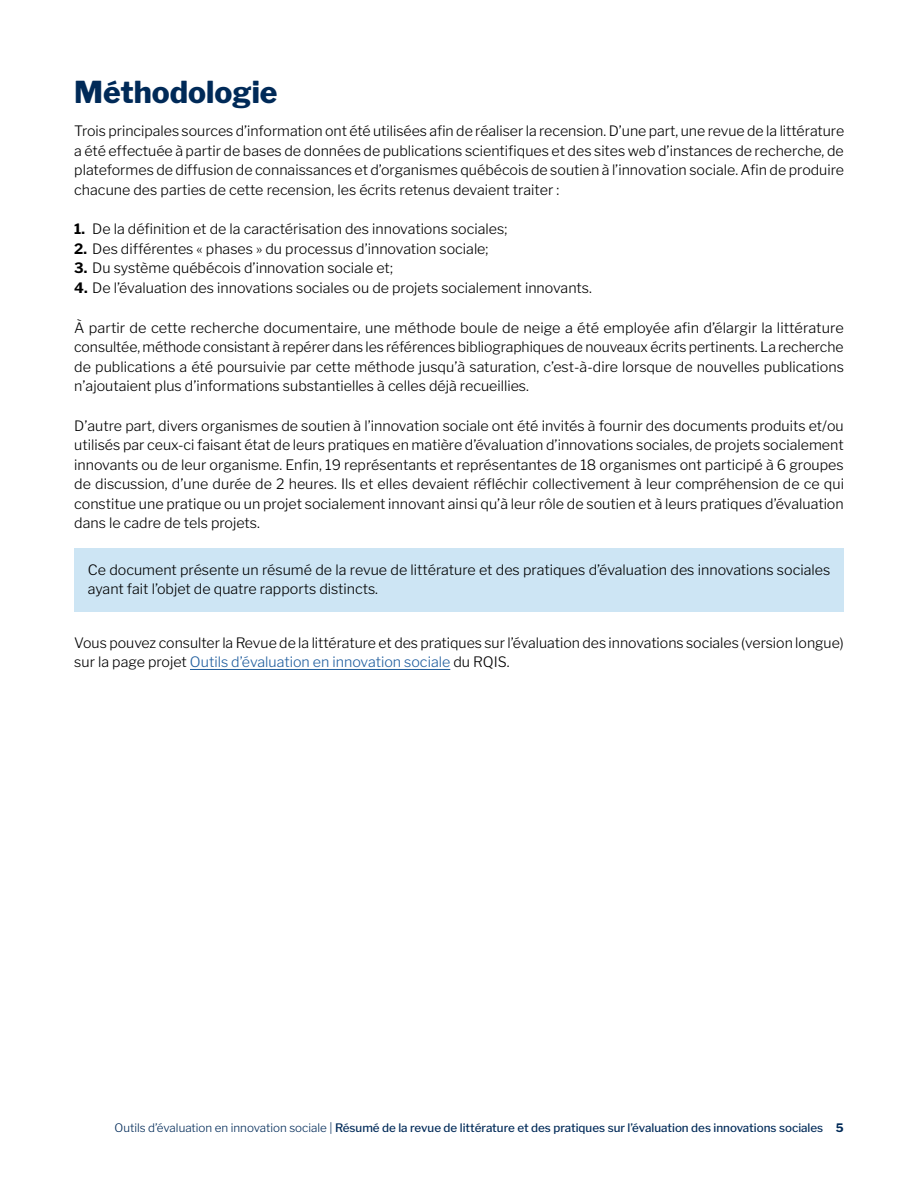
<style>
.page{position:relative;width:918px;height:1188px;background:#fff}
.page>*{position:absolute;margin:0;border:0;box-sizing:border-box;transform-origin:0 0}
.t1{font:800 30px "Libre Franklin";color:#002a58}
.t2{font:300 14.25px/19.5px "Libre Franklin";color:#000;text-align:justify}
.t3{font:500 11.7px "Libre Franklin";color:#002a58}
.s1{font-weight:700}
.s2{color:#215e9e}
.s3{font-weight:300}
</style>
<div class="page">
<div style="left:74px;top:548px;width:770px;height:63px;background:#cde5f4"></div>
<hr style="left:190px;top:669px;width:260px;height:1px;background:#215e9e">
<h1 class="t1" style="left:74px;top:69px;width:205px">Méthodologie</h1>
<p class="t2" style="left:74px;top:120px;width:771px">Trois principales sources d’information ont été utilisées afin de réaliser la recension. D’une part, une revue de la littérature a été effectuée à partir de bases de données de publications scientifiques et des sites web d’instances de recherche, de plateformes de diffusion de connaissances et d’organismes québécois de soutien à l’innovation sociale. Afin de produire chacune des parties de cette recension, les écrits retenus devaient traiter :</p>
<p class="t2" style="left:74px;top:218px;width:435px"><span class="s1">1.</span> De la définition et de la caractérisation des innovations sociales;</p>
<p class="t2" style="left:74px;top:238px;width:416px"><span class="s1">2.</span> Des différentes « phases » du processus d’innovation sociale;</p>
<p class="t2" style="left:74px;top:257px;width:320px"><span class="s1">3.</span> Du système québécois d’innovation sociale et;</p>
<p class="t2" style="left:74px;top:277px;width:519px"><span class="s1">4.</span> De l’évaluation des innovations sociales ou de projets socialement innovants.</p>
<p class="t2" style="left:74px;top:316px;width:771px">À partir de cette recherche documentaire, une méthode boule de neige a été employée afin d’élargir la littérature consultée, méthode consistant à repérer dans les références bibliographiques de nouveaux écrits pertinents. La recherche de publications a été poursuivie par cette méthode jusqu’à saturation, c’est-à-dire lorsque de nouvelles publications n’ajoutaient plus d’informations substantielles à celles déjà recueillies.</p>
<p class="t2" style="left:74px;top:415px;width:771px">D’autre part, divers organismes de soutien à l’innovation sociale ont été invités à fournir des documents produits et/ou utilisés par ceux-ci faisant état de leurs pratiques en matière d’évaluation d’innovations sociales, de projets socialement innovants ou de leur organisme. Enfin, 19 représentants et représentantes de 18 organismes ont participé à 6 groupes de discussion, d’une durée de 2 heures. Ils et elles devaient réfléchir collectivement à leur compréhension de ce qui constitue une pratique ou un projet socialement innovant ainsi qu’à leur rôle de soutien et à leurs pratiques d’évaluation dans le cadre de tels projets.</p>
<p class="t2" style="left:88px;top:559px;width:744px">Ce document présente un résumé de la revue de littérature et des pratiques d’évaluation des innovations sociales ayant fait l’objet de quatre rapports distincts.</p>
<p class="t2" style="left:74px;top:631px;width:771px">Vous pouvez consulter la Revue de la littérature et des pratiques sur l’évaluation des innovations sociales (version longue) sur la page projet <span class="s2">Outils d’évaluation en innovation sociale</span> du RQIS.</p>
<p class="t3" style="left:115px;top:1119px;width:731px"><span class="s3">Outils d’évaluation en innovation sociale |</span> Résumé de la revue de littérature et des pratiques sur l’évaluation des innovations sociales <span class="s1">5</span></p>
</div>
